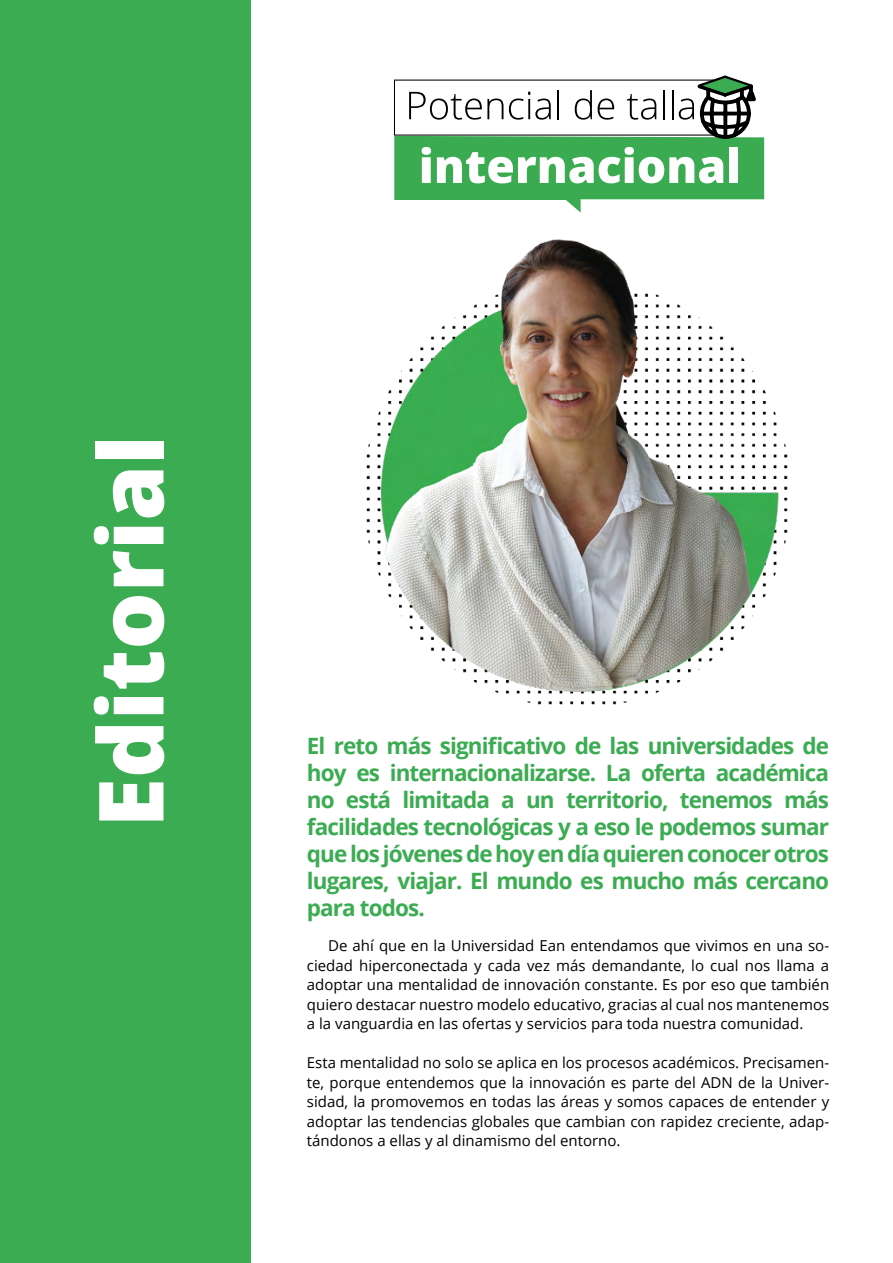
<style>
.page{position:relative;width:893px;height:1263px;background:#fff}
.page>*{position:absolute;margin:0;border:0;box-sizing:border-box;transform-origin:0 0}
.t1{font:800 90px "Open Sans";color:#fff}
.t2{font:700 22.5px/27px "Open Sans";letter-spacing:-.04em;color:#3bac52;text-align:justify}
.t3{font:15px/19.5px "Open Sans";color:#000;text-align:justify}
</style>
<div class="page">
<img style="left:366px;top:239px;width:422px;height:466px">
<svg style="left:394px;top:75px;width:370px;height:138px"></svg>
<div style="left:0;top:0;width:251px;height:1263px;background:#3bac52"></div>
<h1 class="t1" style="left:62px;top:827px;width:393px;rotate:-90deg">Editorial</h1>
<p class="t2" style="left:307px;top:731px;width:524px">El reto más significativo de las universidades de hoy es internacionalizarse. La oferta académica no está limitada a un territorio, tenemos más facilidades tecnológicas y a eso le podemos sumar que los jóvenes de hoy en día quieren conocer otros lugares, viajar. El mundo es mucho más cercano para todos.</p>
<p class="t3" style="left:307px;top:935px;width:524px;text-indent:21px">De ahí que en la Universidad Ean entendamos que vivimos en una so&shy;ciedad hiperconectada y cada vez más demandante, lo cual nos llama a adoptar una mentalidad de innovación constante. Es por eso que también quiero destacar nuestro modelo educativo, gracias al cual nos mantenemos a la vanguardia en las ofertas y servicios para toda nuestra comunidad.</p>
<p class="t3" style="left:307px;top:1052px;width:524px">Esta mentalidad no solo se aplica en los procesos académicos. Precisamen&shy;te, porque entendemos que la innovación es parte del ADN de la Univer&shy;sidad, la promovemos en todas las áreas y somos capaces de entender y adoptar las tendencias globales que cambian con rapidez creciente, adap&shy;tándonos a ellas y al dinamismo del entorno.</p>
</div>
